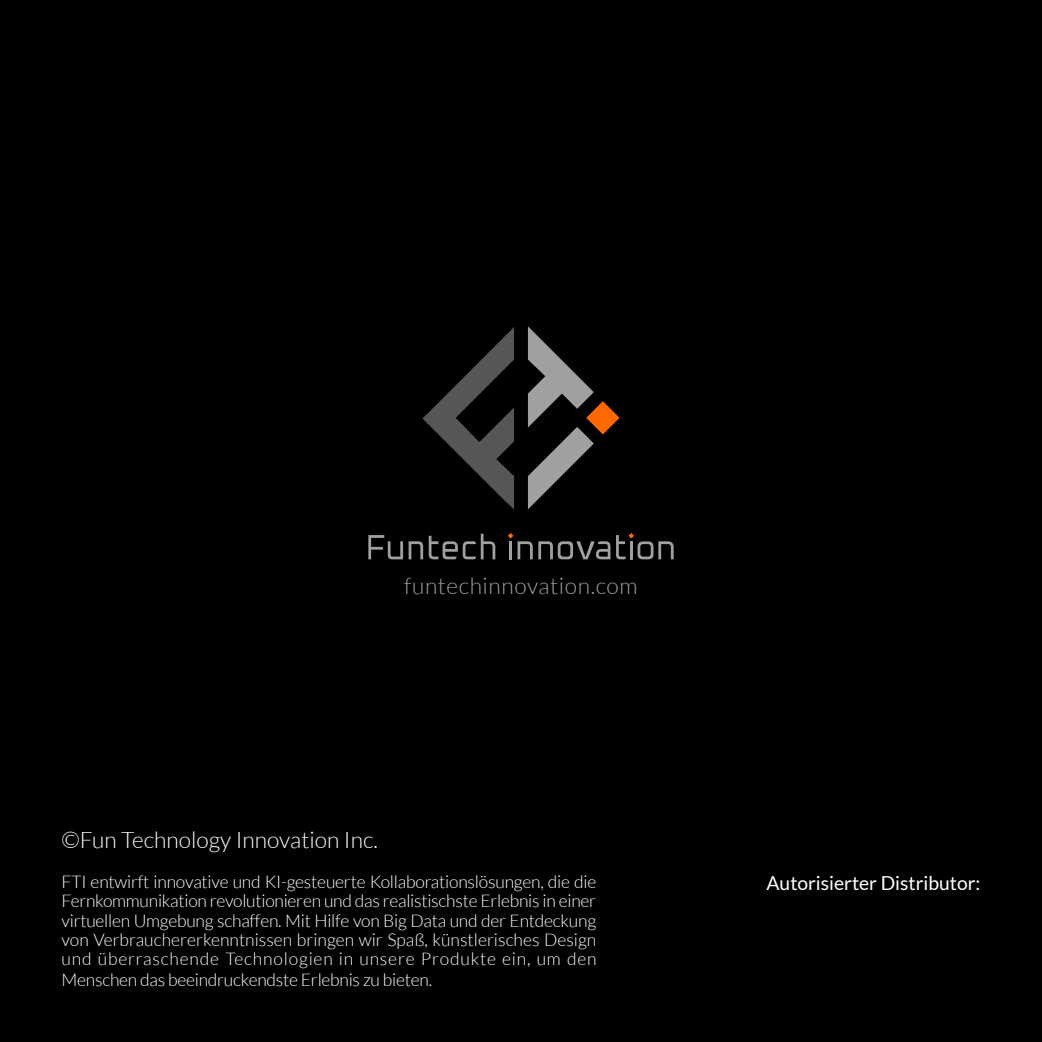
<style>
.page{position:relative;width:1042px;height:1042px;background:#000}
.page>*{position:absolute;margin:0;border:0;box-sizing:border-box;transform-origin:0 0}
.t1{font:300 22.75px "Lato";color:#fff}
.t2{font:300 22.75px "Lato";letter-spacing:.025em;color:#a0a0a0}
.t3{font:19.25px "Lato";color:#fff}
.t4{font:300 17.5px/19.2px "Lato";letter-spacing:.02em;color:#fff;text-align:justify}
.t5{font:300 17.5px "Lato";letter-spacing:-.015em;color:#fff}
</style>
<div class="page">
<svg style="left:368px;top:535px;width:55px;height:24px"></svg>
<svg style="left:429px;top:534px;width:66px;height:25px"></svg>
<svg style="left:508px;top:533px;width:102px;height:26px"></svg>
<svg style="left:616px;top:533px;width:57px;height:26px"></svg>
<svg style="left:422px;top:327px;width:92px;height:182px"></svg>
<svg style="left:528px;top:326px;width:91px;height:183px"></svg>
<h1 class="t2" style="left:404px;top:573px;width:235px">funtechinnovation.com</h1>
<h1 class="t1" style="left:62px;top:827px;width:318px">©Fun Technology Innovation Inc.</h1>
<p class="t4" style="left:62px;top:872px;width:536px">FTI entwirft innovative und KI-gesteuerte Kollaborationslösungen, die die Fernkommunikation revolutionieren und das realistischste Erlebnis in einer virtuellen Umgebung schaffen. Mit Hilfe von Big Data und der Entdeckung von Verbrauchererkenntnissen bringen wir Spaß, künstlerisches Design und überraschende Technologien in unsere Produkte ein, um den</p>
<p class="t5" style="left:62px;top:970px;width:372px">Menschen das beeindruckendste Erlebnis zu bieten.</p>
<p class="t3" style="left:766px;top:872px;width:215px">Autorisierter Distributor:</p>
</div>
